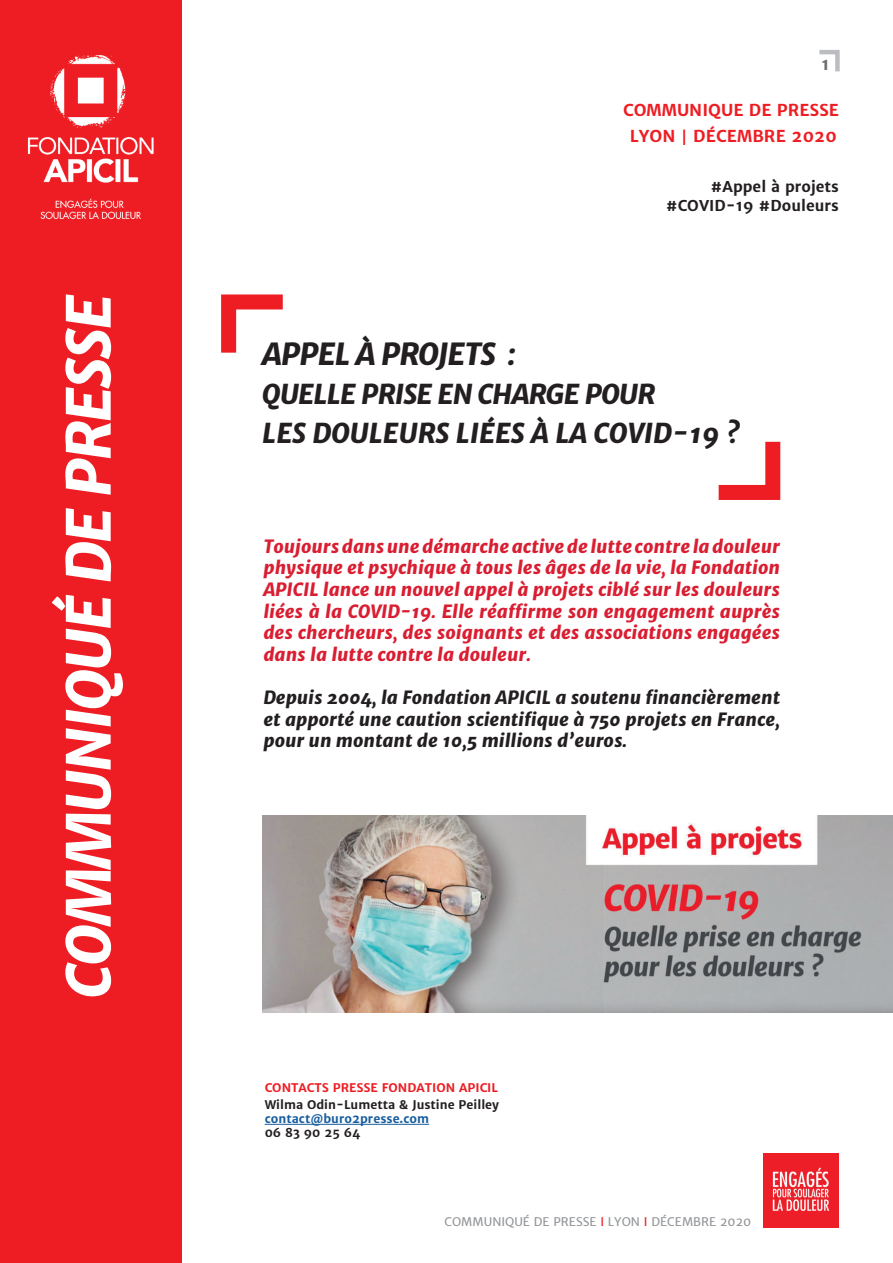
<style>
.page{position:relative;width:893px;height:1263px;background:#fff}
.page>*{position:absolute;margin:0;border:0;box-sizing:border-box;transform-origin:0 0}
.t1{font:italic 800 60px "Merriweather Sans";letter-spacing:-.025em;color:#fff}
.t2{font:italic 800 30px "Merriweather Sans";letter-spacing:-.025em;color:#231f20}
.t3{font:italic 800 27px/39px "Merriweather Sans";color:#231f20}
.t4{font:italic 800 18px/21.6px "Merriweather Sans";color:#da1e32;text-align:justify}
.t5{font:italic 800 18px/21.6px "Merriweather Sans";color:#231f20;text-align:justify}
.t6{font:700 16.5px "Merriweather Sans";color:#ee1d23}
.t7{font:700 16.5px "Merriweather Sans";color:#6c6d70}
.t8{font:700 15px/19.5px "Merriweather Sans";color:#231f20;text-align:right}
.t9{font:700 12px "Merriweather Sans";color:#231f20}
.t10{font:12px "Merriweather Sans";color:#939598}
.t11{font:700 12px "Merriweather Sans";color:#ee1d23}
.t12{font:700 12px "Merriweather Sans";color:#175d9e}
.s1{font-weight:300;font-size:21px}
.s2{color:#ee1d23}
</style>
<div class="page">
<svg style="left:819px;top:50px;width:21px;height:22px"></svg>
<img style="left:764px;top:1154px;width:74px;height:74px">
<div style="left:0;top:0;width:181px;height:1263px;background:#ee1d23"></div>
<img style="left:27px;top:56px;width:127px;height:164px">
<svg style="left:221px;top:294px;width:62px;height:59px"></svg>
<hr style="left:265px;top:1124px;width:164px;height:1px;background:#175d9e">
<svg style="left:718px;top:441px;width:63px;height:59px"></svg>
<img style="left:262px;top:815px;width:631px;height:197px">
<h1 class="t1" style="left:49px;top:999px;width:706px;rotate:-90deg">COMMUNIQUÉ DE PRESSE</h1>
<p class="t7" style="left:822px;top:54px;width:10px">1</p>
<p class="t6" style="left:623px;top:100px;width:217px">COMMUNIQUE DE PRESSE</p>
<p class="t6" style="left:630px;top:125px;width:208px">LYON <span class="s1">I</span> DÉCEMBRE 2020</p>
<p class="t8" style="left:666px;top:177px;width:175px">#Appel à projets #COVID-19 #Douleurs</p>
<h2 class="t2" style="left:262px;top:334px;width:255px">APPEL À PROJETS :</h2>
<h3 class="t3" style="left:262px;top:375px;width:479px">QUELLE PRISE EN CHARGE POUR<br>LES DOULEURS LIÉES À LA COVID-19 ?</h3>
<p class="t4" style="left:263px;top:535px;width:518px">Toujours dans une démarche active de lutte contre la douleur physique et psychique à tous les âges de la vie, la Fondation APICIL lance un nouvel appel à projets ciblé sur les douleurs liées à la COVID-19. Elle réaffirme son engagement auprès des chercheurs, des soignants et des associations engagées dans la lutte contre la douleur.</p>
<p class="t5" style="left:263px;top:686px;width:518px">Depuis 2004, la Fondation APICIL a soutenu financièrement et apporté une caution scientifique à 750 projets en France, pour un montant de 10,5 millions d’euros.</p>
<p class="t11" style="left:265px;top:1080px;width:235px">CONTACTS PRESSE FONDATION APICIL</p>
<p class="t9" style="left:265px;top:1096px;width:236px">Wilma Odin-Lumetta &amp; Justine Peilley</p>
<p class="t12" style="left:265px;top:1111px;width:166px">contact@buro2presse.com</p>
<p class="t9" style="left:265px;top:1125px;width:97px">06 83 90 25 64</p>
<p class="t10" style="left:444px;top:1214px;width:308px">COMMUNIQUÉ DE PRESSE <span class="s2">I</span> LYON <span class="s2">I</span> DÉCEMBRE 2020</p>
</div>
